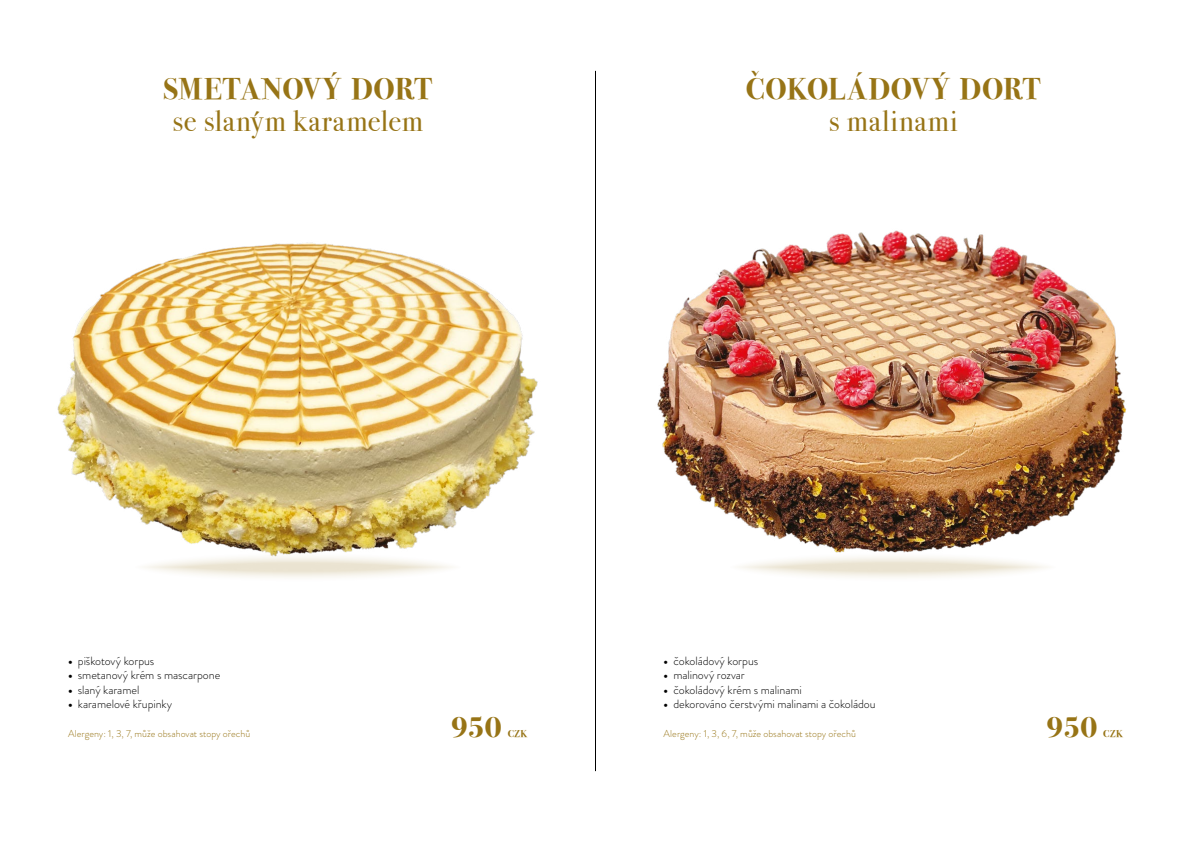
<style>
.page{position:relative;width:1191px;height:842px;background:#fff}
.page>*{position:absolute;margin:0;border:0;box-sizing:border-box;transform-origin:0 0}
.t1{font:700 30px "Bodoni Svty Two ITCTT";letter-spacing:.01em;color:#977416}
.t2{font:30px "Bodoni Svty Two ITCTT";letter-spacing:.03em;color:#977416}
.t3{font:300 12px "Brandon Grotesque";letter-spacing:-.005em;color:#000}
.t4{font:300 10px "Brandon Grotesque";letter-spacing:.005em;color:#977416}
.t5{font:700 10px "Bodoni Svty Two ITCTT";letter-spacing:.045em;color:#977416}
.s1{font-weight:700}
</style>
<div class="page">
<img style="left:57px;top:242px;width:481px;height:336px">
<img style="left:657px;top:230px;width:470px;height:348px">
<hr style="left:595px;top:71px;width:1px;height:700px;background:#000">
<h1 class="t1" style="left:163px;top:64px;width:270px">SMETANOVÝ DORT</h1>
<h1 class="t2" style="left:172px;top:96px;width:252px">se slaným karamelem</h1>
<h1 class="t1" style="left:746px;top:64px;width:296px">ČOKOLÁDOVÝ DORT</h1>
<h1 class="t2" style="left:829px;top:96px;width:130px">s malinami</h1>
<p class="t3" style="left:68px;top:653px;width:88px"><span class="s1">•</span> piškotový korpus</p>
<p class="t3" style="left:68px;top:667px;width:154px"><span class="s1">•</span> smetanový krém s mascarpone</p>
<p class="t3" style="left:68px;top:681px;width:73px"><span class="s1">•</span> slaný karamel</p>
<p class="t3" style="left:68px;top:696px;width:106px"><span class="s1">•</span> karamelové křupinky</p>
<p class="t4" style="left:68px;top:727px;width:184px">Alergeny: 1, 3, 7, může obsahovat stopy ořechů</p>
<h1 class="t1" style="left:451px;top:702px;width:52px">950</h1>
<p class="t5" style="left:508px;top:725px;width:21px">CZK</p>
<p class="t3" style="left:663px;top:653px;width:96px"><span class="s1">•</span> čokoládový korpus</p>
<p class="t3" style="left:663px;top:667px;width:83px"><span class="s1">•</span> malinový rozvar</p>
<p class="t3" style="left:663px;top:681px;width:140px"><span class="s1">•</span> čokoládový krém s malinami</p>
<p class="t3" style="left:663px;top:696px;width:214px"><span class="s1">•</span> dekorováno čerstvými malinami a čokoládou</p>
<p class="t4" style="left:663px;top:727px;width:194px">Alergeny: 1, 3, 6, 7, může obsahovat stopy ořechů</p>
<h1 class="t1" style="left:1046px;top:702px;width:52px">950</h1>
<p class="t5" style="left:1103px;top:725px;width:21px">CZK</p>
</div>
